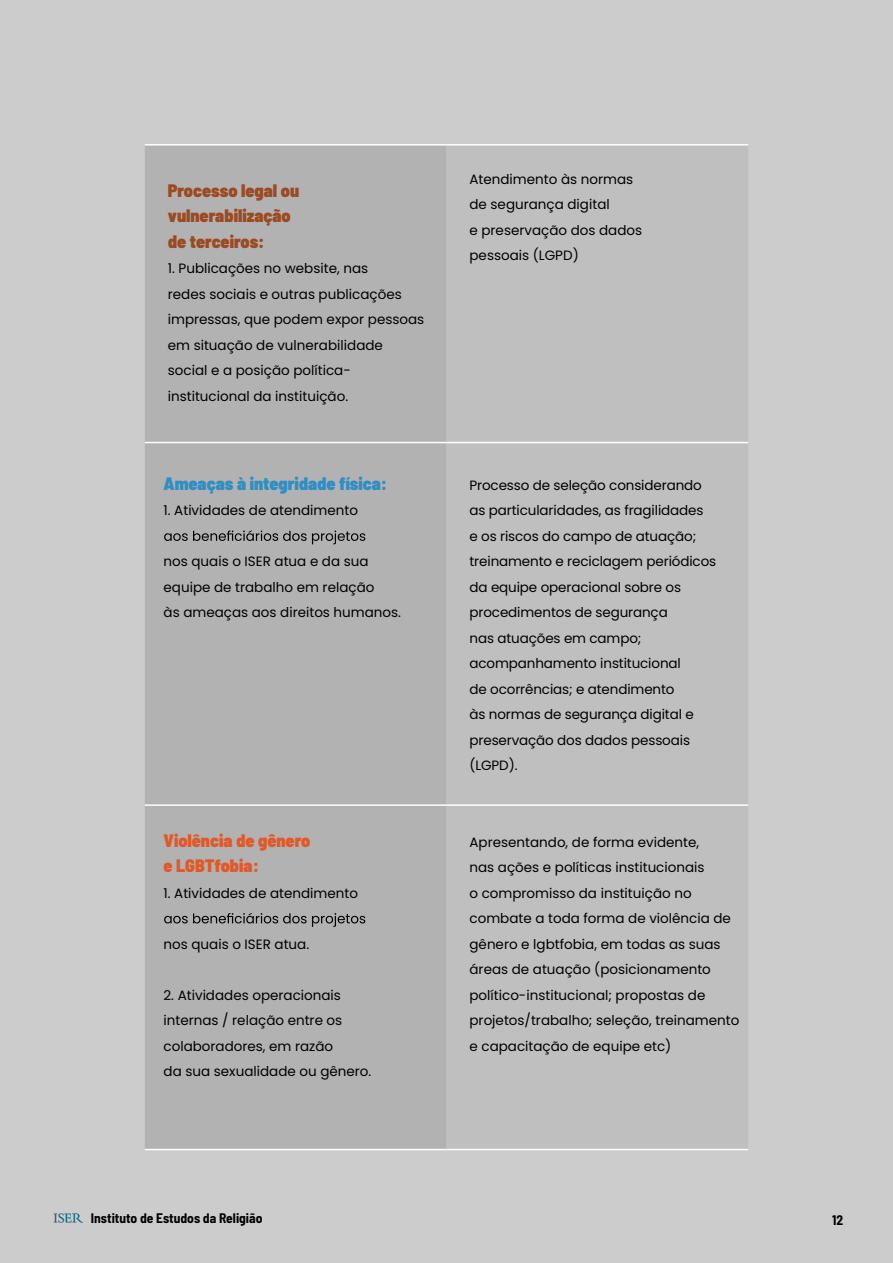
<style>
.page{position:relative;width:893px;height:1263px;background:#ccc}
.page>*{position:absolute;margin:0;border:0;box-sizing:border-box;transform-origin:0 0}
.t1{font:900 semi-condensed 18px/25.5px "Barlow";color:#9b4a22}
.t2{font:900 semi-condensed 18px/25.5px "Barlow";color:#e15929}
.t3{font:900 semi-condensed 18px "Barlow";color:#2f8ec4}
.t4{font:13.5px/25.5px "Poppins";color:#000}
.t5{font:700 semi-condensed 13.5px "Barlow";color:#000}
</style>
<div class="page">
<div style="left:145px;top:146px;width:301px;height:1003px;background:#b2b2b2"></div>
<div style="left:446px;top:146px;width:302px;height:1002px;background:#bfbfbf"></div>
<hr style="left:145px;top:144px;width:301px;height:2px;background:#fff">
<hr style="left:446px;top:144px;width:302px;height:2px;background:#fff">
<hr style="left:145px;top:442px;width:301px;height:1px;background:#fff">
<hr style="left:446px;top:442px;width:302px;height:1px;background:#fff">
<hr style="left:145px;top:804px;width:301px;height:2px;background:#fff">
<hr style="left:446px;top:804px;width:302px;height:2px;background:#fff">
<hr style="left:145px;top:1149px;width:301px;height:1px;background:#fff">
<hr style="left:446px;top:1149px;width:302px;height:1px;background:#fff">
<svg style="left:164px;top:530px;width:201px;height:14px;background:#8c8c8c"></svg>
<svg style="left:164px;top:913px;width:201px;height:14px;background:#8c8c8c"></svg>
<img style="left:54px;top:1213px;width:29px;height:10px">
<h1 class="t1" style="left:168px;top:176px;width:133px">Processo legal ou vulnerabilização de terceiros:</h1>
<p class="t4" style="left:168px;top:256px;width:258px">1. Publicações no website, nas<br>redes sociais e outras publicações impressas, que podem expor pessoas em situação de vulnerabilidade social e a posição política&shy;institucional da instituição.</p>
<h1 class="t3" style="left:164px;top:470px;width:225px">Ameaças à integridade física:</h1>
<p class="t4" style="left:164px;top:498px;width:196px">1. Atividades de atendimento</p>
<p class="t4" style="left:164px;top:549px;width:239px">nos quais o ISER atua e da sua equipe de trabalho em relação<br>às ameaças aos direitos humanos.</p>
<h1 class="t2" style="left:164px;top:827px;width:148px">Violência de gênero e LGBTfobia:</h1>
<p class="t4" style="left:164px;top:880px;width:196px">1. Atividades de atendimento</p>
<p class="t4" style="left:164px;top:931px;width:147px">nos quais o ISER atua.</p>
<p class="t4" style="left:164px;top:982px;width:209px">2. Atividades operacionais internas / relação entre os colaboradores, em razão<br>da sua sexualidade ou gênero.</p>
<p class="t4" style="left:469px;top:166px;width:174px">Atendimento às normas de segurança digital<br>e preservação dos dados pessoais (LGPD)</p>
<p class="t4" style="left:469px;top:472px;width:248px">Processo de seleção considerando as particularidades, as fragilidades<br>e os riscos do campo de atuação; treinamento e reciclagem periódicos da equipe operacional sobre os procedimentos de segurança<br>nas atuações em campo; acompanhamento institucional<br>de ocorrências; e atendimento<br>às normas de segurança digital e preservação dos dados pessoais (LGPD).</p>
<p class="t4" style="left:469px;top:829px;width:271px">Apresentando, de forma evidente,<br>nas ações e políticas institucionais<br>o compromisso da instituição no combate a toda forma de violência de gênero e lgbtfobia, em todas as suas áreas de atuação (posicionamento político-institucional; propostas de projetos/trabalho; seleção, treinamento e capacitação de equipe etc)</p>
<p class="t5" style="left:91px;top:1208px;width:173px">Instituto de Estudos da Religião</p>
<p class="t5" style="left:832px;top:1210px;width:13px">12</p>
</div>
